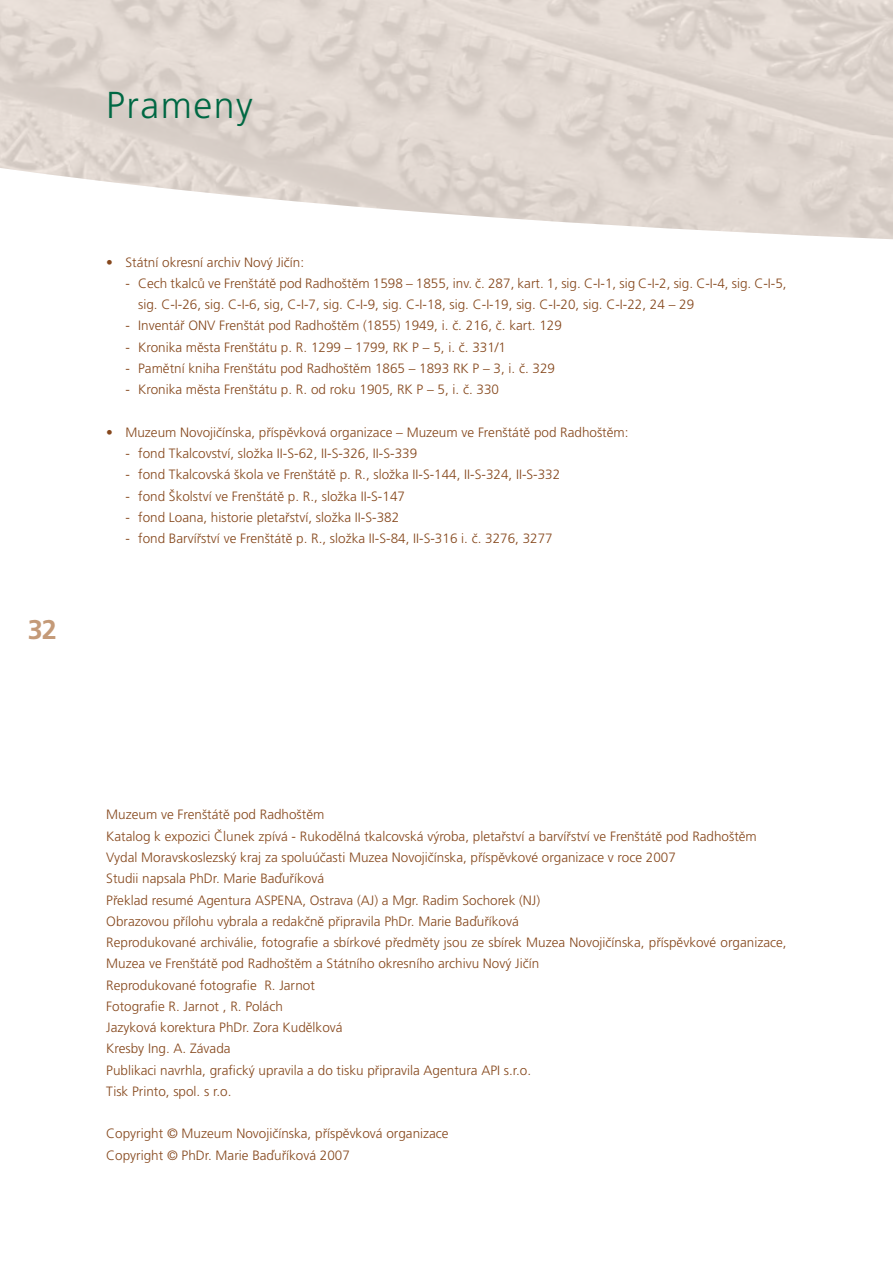
<style>
.page{position:relative;width:893px;height:1263px;background:#fff}
.page>*{position:absolute;margin:0;border:0;box-sizing:border-box;transform-origin:0 0}
.t1{font:300 37.5px "Frutiger CE";letter-spacing:.04em;color:#006843}
.t2{font:700 27px "Frutiger CE";color:#c49a78}
.t3{font:300 13.5px/21.3px "Frutiger CE";color:#86481d}
</style>
<div class="page">
<h1 class="t1" style="left:106px;top:83px;width:148px">Prameny</h1>
<h2 class="t2" style="left:28px;top:613px;width:15px">32</h2>
<p class="t3" style="left:106px;top:252px;width:199px">• Státní okresní archiv Nový Jičín:</p>
<p class="t3" style="left:138px;top:274px;width:650px;text-indent:-13px">- Cech tkalců ve Frenštátě pod Radhoštěm 1598 – 1855, inv. č. 287, kart. 1, sig. C-I-1, sig C-I-2, sig. C-I-4, sig. C-I-5, sig. C-I-26, sig. C-I-6, sig, C-I-7, sig. C-I-9, sig. C-I-18, sig. C-I-19, sig. C-I-20, sig. C-I-22, 24 – 29</p>
<p class="t3" style="left:125px;top:316px;width:438px">- Inventář ONV Frenštát pod Radhoštěm (1855) 1949, i. č. 216, č. kart. 129</p>
<p class="t3" style="left:125px;top:337px;width:382px">- Kronika města Frenštátu p. R. 1299 – 1799, RK P – 5, i. č. 331/1</p>
<p class="t3" style="left:125px;top:359px;width:431px">- Pamětní kniha Frenštátu pod Radhoštěm 1865 – 1893 RK P – 3, i. č. 329</p>
<p class="t3" style="left:125px;top:380px;width:375px">- Kronika města Frenštátu p. R. od roku 1905, RK P – 5, i. č. 330</p>
<p class="t3" style="left:106px;top:422px;width:524px">• Muzeum Novojičínska, příspěvková organizace – Muzeum ve Frenštátě pod Radhoštěm:</p>
<p class="t3" style="left:125px;top:444px;width:293px">- fond Tkalcovství, složka II-S-62, II-S-326, II-S-339</p>
<p class="t3" style="left:125px;top:465px;width:436px">- fond Tkalcovská škola ve Frenštátě p. R., složka II-S-144, II-S-324, II-S-332</p>
<p class="t3" style="left:125px;top:486px;width:281px">- fond Školství ve Frenštátě p. R., složka II-S-147</p>
<p class="t3" style="left:125px;top:507px;width:275px">- fond Loana, historie pletařství, složka II-S-382</p>
<p class="t3" style="left:125px;top:529px;width:429px">- fond Barvířství ve Frenštátě p. R., složka II-S-84, II-S-316 i. č. 3276, 3277</p>
<p class="t3" style="left:106px;top:805px;width:682px">Muzeum ve Frenštátě pod Radhoštěm<br>Katalog k expozici Člunek zpívá - Rukodělná tkalcovská výroba, pletařství a barvířství ve Frenštátě pod Radhoštěm Vydal Moravskoslezský kraj za spoluúčasti Muzea Novojičínska, příspěvkové organizace v roce 2007<br>Studii napsala PhDr. Marie Baďuříková<br>Překlad resumé Agentura ASPENA, Ostrava (AJ) a Mgr. Radim Sochorek (NJ)<br>Obrazovou přílohu vybrala a redakčně připravila PhDr. Marie Baďuříková<br>Reprodukované archiválie, fotografie a sbírkové předměty jsou ze sbírek Muzea Novojičínska, příspěvkové organizace, Muzea ve Frenštátě pod Radhoštěm a Státního okresního archivu Nový Jičín<br>Reprodukované fotografie R. Jarnot<br>Fotografie R. Jarnot , R. Polách<br>Jazyková korektura PhDr. Zora Kudělková<br>Kresby Ing. A. Závada<br>Publikaci navrhla, grafický upravila a do tisku připravila Agentura API s.r.o.<br>Tisk Printo, spol. s r.o.</p>
<p class="t3" style="left:106px;top:1124px;width:344px">Copyright © Muzeum Novojičínska, příspěvková organizace<br>Copyright © PhDr. Marie Baďuříková 2007</p>
</div>
